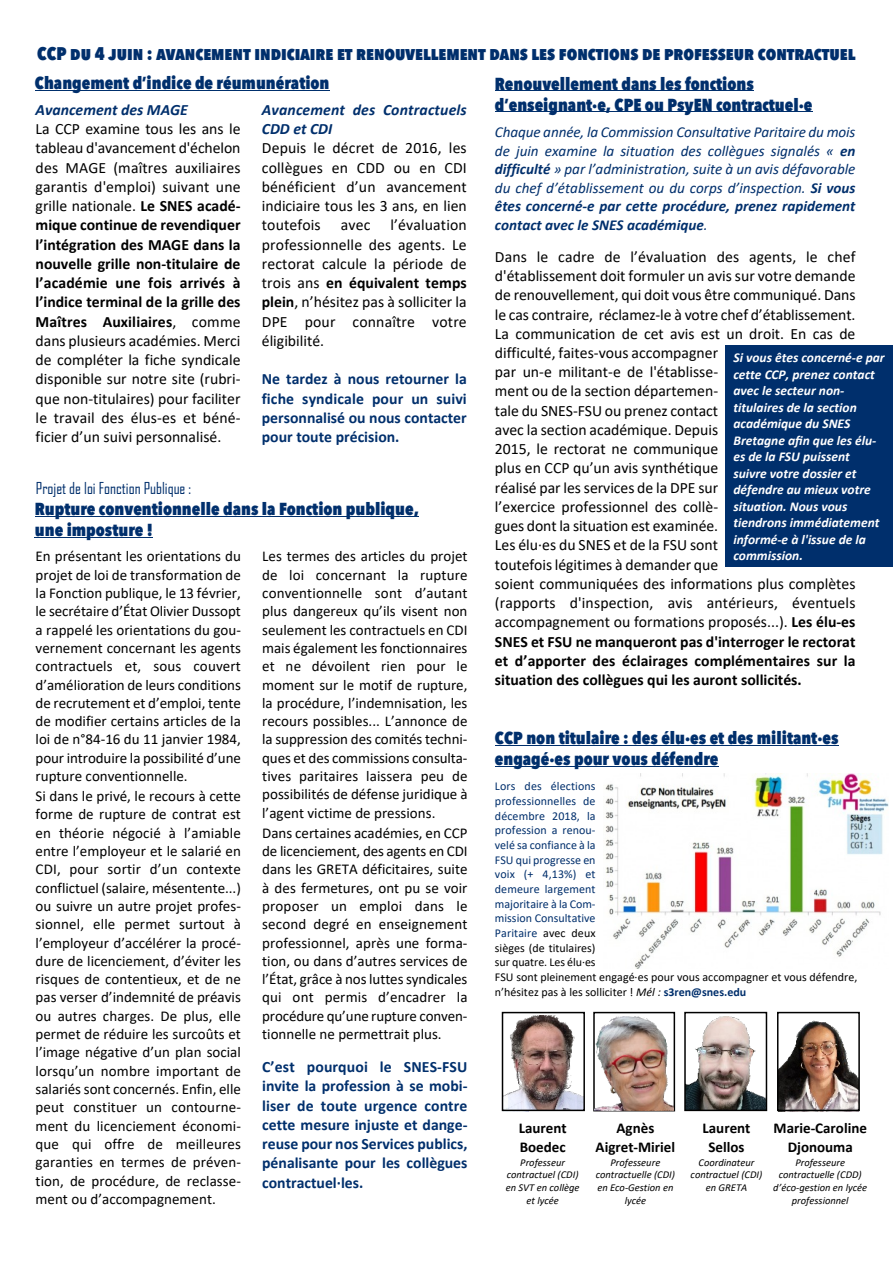
<style>
.page{position:relative;width:893px;height:1263px;background:#fff}
.page>*{position:absolute;margin:0;border:0;box-sizing:border-box;transform-origin:0 0}
.t1{font:800 condensed 18.15px "Avenir Next LT Pro";color:#002f6c}
.t2{font:800 condensed 17.25px/21px "Avenir Next LT Pro";color:#002f6c}
.t3{font:15.75px/19.2px "Calibri";color:#000;text-align:justify}
.t4{font:700 15.75px/19.2px "Calibri";color:#002f6c;text-align:justify}
.t5{font:italic 700 15.75px/19.2px "Calibri";letter-spacing:.01em;color:#002f6c}
.t6{font:15.75px "Agency FB";color:#002f6c}
.t7{font:italic 15.15px/18.5px "Calibri";color:#002f6c;text-align:justify}
.t8{font:15px/18.3px "Calibri";color:#000;text-align:justify}
.t9{font:700 15px/18.3px "Calibri";color:#000;text-align:center}
.t10{font:italic 700 13.5px/16.5px "Calibri";color:#fff}
.t11{font:12px/14.7px "Calibri";color:#002f6c}
.t12{font:italic 10.5px/12.8px "Calibri";color:#000;text-align:center}
.s1{font-weight:700}
.s2{color:#000}
.s3{font-style:italic;color:#000}
</style>
<div class="page">
<hr style="left:35px;top:90px;width:295px;height:1px;background:#002f6c">
<hr style="left:495px;top:90px;width:259px;height:1px;background:#002f6c">
<hr style="left:495px;top:111px;width:317px;height:1px;background:#002f6c">
<div style="left:725px;top:346px;width:168px;height:221px;background:#002f6c"></div>
<hr style="left:35px;top:516px;width:384px;height:1px;background:#002f6c">
<hr style="left:35px;top:537px;width:118px;height:1px;background:#002f6c">
<hr style="left:495px;top:745px;width:343px;height:1px;background:#002f6c">
<hr style="left:495px;top:766px;width:223px;height:1px;background:#002f6c">
<img style="left:605px;top:773px;width:283px;height:195px">
<img style="left:687px;top:1016px;width:77px;height:92px">
<img style="left:576px;top:1093px;width:6px;height:15px">
<img style="left:505px;top:1093px;width:4px;height:15px">
<img style="left:509px;top:1016px;width:67px;height:92px">
<div style="left:593px;top:1012px;width:82px;height:99px;background:#fff;border:2px solid #000"></div>
<img style="left:595px;top:1016px;width:78px;height:94px">
<div style="left:502px;top:1012px;width:83px;height:99px;border:2px solid #000"></div>
<div style="left:684px;top:1012px;width:83px;height:99px;border:2px solid #000"></div>
<img style="left:780px;top:1021px;width:77px;height:87px">
<div style="left:777px;top:1012px;width:83px;height:99px;border:2px solid #000"></div>
<p class="t1" style="left:37px;top:46px;width:820px">CCP du 4 juin : avancement indiciaiffìe et ffìenouvellement danfk lefk fonctionfk de pffìofefkfkeuffì contffìactuel</p>
<p class="t2" style="left:35px;top:74px;width:296px">Changement d’indice de réumunération</p>
<p class="t2" style="left:495px;top:75px;width:319px">Renouvellement dans les fonctions d’enseignant·e, CPE ou PsyEN contractuel·e</p>
<p class="t7" style="left:495px;top:124px;width:362px">Chaque année, la Commission Consultative Paritaire du mois de juin examine la situation des collègues signalés « <span class="s1">en difficulté</span> » par l’administration, suite à un avis défavorable du chef d’établissement ou du corps d’inspection. <span class="s1">Si vous êtes concerné-e par cette procédure, prenez rapidement contact avec le SNES académique</span>.</p>
<p class="t3" style="left:495px;top:248px;width:362px;text-align:left">Dans le cadre de l’évaluation des agents, le chef d'établissement doit formuler un avis sur votre demande de renouvellement, qui doit vous être communiqué. Dans le cas contraire, réclamez-le à votre chef d’établissement.<br>La communication de cet avis est un droit. En cas de difficulté, faites-vous accompagner<br>par un-e militant-e de l'établisse-<br>ment ou de la section départemen-<br>tale du SNES-FSU ou prenez contact<br>avec la section académique. Depuis<br>2015, le rectorat ne communique<br>plus en CCP qu’un avis synthétique<br>réalisé par les services de la DPE sur<br>l’exercice professionnel des collè-<br>gues dont la situation est examinée.<br>Les élu·es du SNES et de la FSU sont<br>toutefois légitimes à demander que<br>soient communiquées des informations plus complètes (rapports d'inspection, avis antérieurs, éventuels accompagnement ou formations proposés...). <span class="s1">Les élu-es SNES et FSU ne manqueront pas d'interroger le rectorat et d’apporter des éclairages complémentaires sur la situation des collègues qui les auront sollicités.</span></p>
<p class="t5" style="left:262px;top:101px;width:206px">Avancement des Contractuels<br>CDD et CDI</p>
<p class="t3" style="left:262px;top:140px;width:206px">Depuis le décret de 2016, les collègues en CDD ou en CDI bénéficient d’un avancement indiciaire tous les 3 ans, en lien toutefois</p>
<p class="t5" style="left:36px;top:101px;width:154px">Avancement des MAGE</p>
<p class="t3" style="left:36px;top:121px;width:206px">La CCP examine tous les ans le tableau d'avancement d'échelon des MAGE (maîtres auxiliaires garantis d'emploi) suivant une grille nationale. <span class="s1">Le SNES acadé&shy;mique continue de revendiquer l’intégration des MAGE dans la nouvelle grille non-titulaire de l’académie une fois arrivés à l’indice terminal de la grille des Maîtres Auxiliaires</span>, comme dans plusieurs académies. Merci de compléter la fiche syndicale disponible sur notre site (rubri&shy;que non-titulaires) pour faciliter le travail des élus-es et béné&shy;ficier d’un suivi personnalisé.</p>
<p class="t3" style="left:262px;top:217px;width:206px;text-indent:129px">l’évaluation professionnelle des agents. Le rectorat calcule la période de trois ans <span class="s1">en équivalent temps plein</span>, n’hésitez pas à solliciter la DPE pour connaître votre éligibilité.</p>
<p class="t4" style="left:262px;top:371px;width:206px">Ne tardez à nous retourner la fiche syndicale pour un suivi personnalisé ou nous contacter pour toute précision.</p>
<p class="t3" style="left:341px;top:217px;width:31px">avec</p>
<p class="t10" style="left:733px;top:351px;width:153px">Si vous êtes concerné-e par cette CCP, prenez contact avec le secteur non&shy;titulaires de la section académique du SNES<br>Bretagne afin que les élu&shy;es de la FSU puissent suivre votre dossier et défendre au mieux votre situation. Nous vous tiendrons immédiatement informé-e à l'issue de la</p>
<p class="t6" style="left:36px;top:482px;width:157px">Projet de loi Fonction Publique :</p>
<p class="t2" style="left:35px;top:500px;width:385px">Rupture conventionnelle dans la Fonction publique, une imposture !</p>
<p class="t8" style="left:36px;top:548px;width:207px">En présentant les orientations du</p>
<p class="t10" style="left:733px;top:549px;width:71px">commission.</p>
<p class="t8" style="left:36px;top:567px;width:207px">projet de loi de transformation de la Fonction publique, le 13 février, le secrétaire d’État Olivier Dussopt a rappelé les orientations du gou&shy;vernement concernant les agents contractuels et, sous couvert d’amélioration de leurs conditions de recrutement et d’emploi, tente de modifier certains articles de la loi de n°84-16 du 11 janvier 1984, pour introduire la possibilité d’une rupture conventionnelle.</p>
<p class="t8" style="left:36px;top:788px;width:207px">Si dans le privé, le recours à cette forme de rupture de contrat est en théorie négocié à l’amiable entre l’employeur et le salarié en CDI, pour sortir d’un contexte conflictuel (salaire, mésentente...) ou suivre un autre projet profes&shy;sionnel, elle permet surtout à l’employeur d’accélérer la procé&shy;dure de licenciement, d’éviter les risques de contentieux, et de ne pas verser d’indemnité de préavis ou autres charges. De plus, elle permet de réduire les surcoûts et l’image négative d’un plan social lorsqu’un nombre important de salariés sont concernés. Enfin, elle peut constituer un contourne&shy;ment du licenciement économi&shy;que qui offre de meilleures garanties en termes de préven&shy;tion, de procédure, de reclasse&shy;ment ou d’accompagnement.</p>
<p class="t8" style="left:262px;top:548px;width:207px">Les termes des articles du projet de loi concernant la rupture conventionnelle sont d’autant plus dangereux qu’ils visent non seulement les contractuels en CDI mais également les fonctionnaires et ne dévoilent rien pour le moment sur le motif de rupture, la procédure, l’indemnisation, les recours possibles... L’annonce de la suppression des comités techni&shy;ques et des commissions consulta&shy;tives paritaires laissera peu de possibilités de défense juridique à l’agent victime de pressions.</p>
<p class="t8" style="left:262px;top:825px;width:207px">Dans certaines académies, en CCP de licenciement, des agents en CDI dans les GRETA déficitaires, suite à des fermetures, ont pu se voir proposer un emploi dans le second degré en enseignement professionnel, après une forma&shy;tion, ou dans d’autres services de l’État, grâce à nos luttes syndicales qui ont permis d’encadrer la procédure qu’une rupture conven&shy;tionnelle ne permettrait plus.</p>
<p class="t4" style="left:262px;top:1058px;width:207px">C’est pourquoi le SNES-FSU invite la profession à se mobi&shy;liser de toute urgence contre cette mesure injuste et dange&shy;reuse pour nos Services publics, pénalisante pour les collègues contractuel·les.</p>
<p class="t2" style="left:495px;top:729px;width:345px">CCP non titulaire : des élu·es et des militant·es engagé·es pour vous défendre</p>
<p class="t11" style="left:495px;top:780px;width:364px">Lors des élections<br>professionnelles de<br>décembre 2018, la<br>profession a renou-<br>velé sa confiance à la<br>FSU qui progresse en<br>voix (+ 4,13%) et<br>demeure largement<br>majoritaire à la Com-<br>mission Consultative<br>Paritaire <span class="s2">avec deux<br>sièges (de titulaires)<br>sur quatre. Les élu·es<br>FSU sont pleinement engagé·es pour vous accompagner et vous défendre, n’hésitez pas à les solliciter !</span> <span class="s3">Mél :</span> <span class="s1">s3ren@snes.edu</span></p>
<p class="t9" style="left:596px;top:1120px;width:81px">Agnès<br>Aigret-Miriel</p>
<p class="t12" style="left:596px;top:1156px;width:81px">Professeure contractuelle (CDI) en Eco-Gestion en lycée</p>
<p class="t9" style="left:774px;top:1120px;width:95px">Marie-Caroline<br>Djonouma</p>
<p class="t12" style="left:773px;top:1156px;width:95px">Professeure contractuelle (CDD) d’éco-gestion en lycée professionnel</p>
<p class="t9" style="left:519px;top:1120px;width:49px;text-align:left">Laurent<br>Boedec</p>
<p class="t12" style="left:506px;top:1156px;width:75px">Professeur contractuel (CDI) en SVT en collège et lycée</p>
<p class="t9" style="left:703px;top:1120px;width:49px">Laurent<br>Sellos</p>
<p class="t12" style="left:691px;top:1156px;width:73px">Coordinateur contractuel (CDI) en GRETA</p>
</div>
